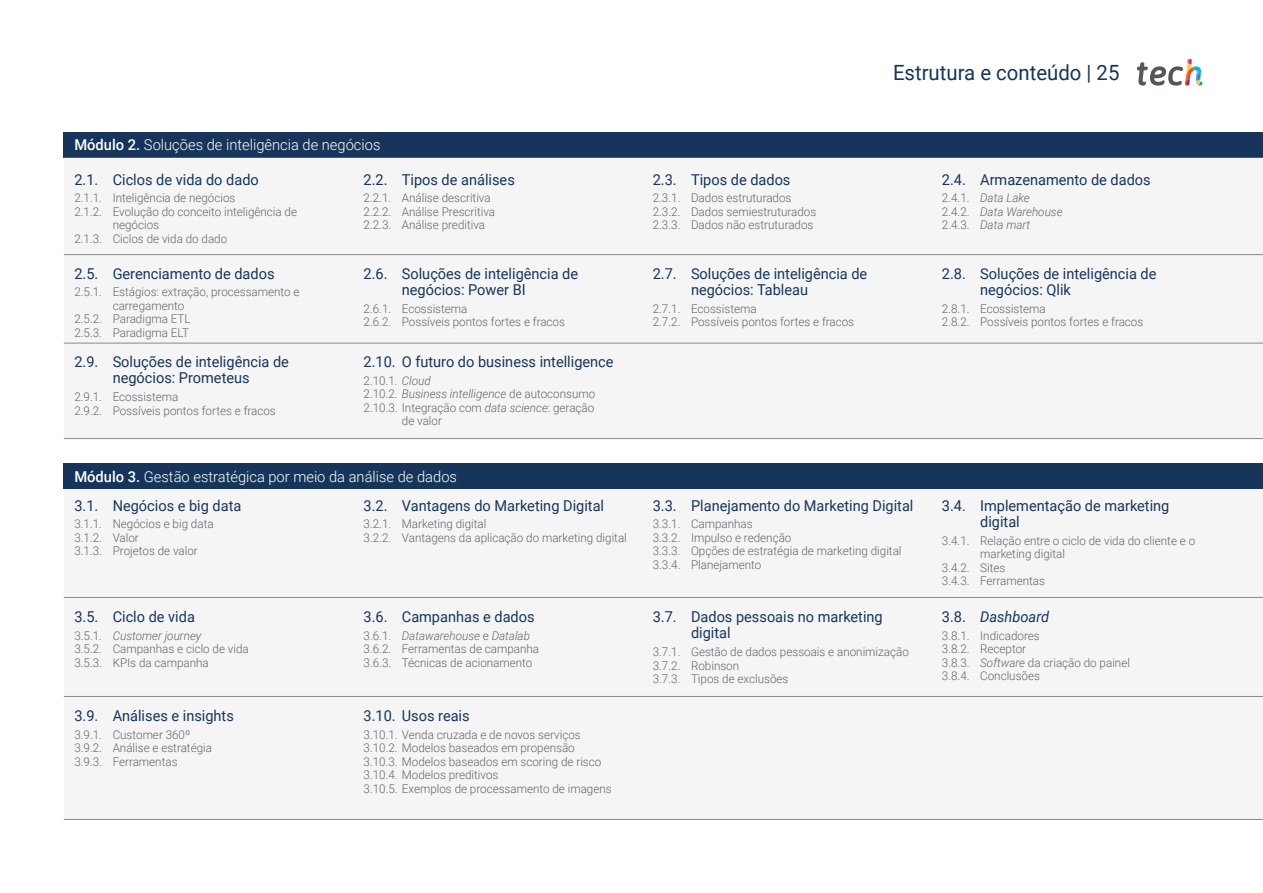
<style>
.page{position:relative;width:1263px;height:893px;background:#fff}
.page>*{position:absolute;margin:0;border:0;box-sizing:border-box;transform-origin:0 0}
.t1{font:21px "Roboto";color:#17355b}
.t2{font:15px/16.5px "Roboto";color:#17355b}
.t3{font:300 15px "Roboto";color:#fff}
.t4{font:italic 15px "Roboto";color:#17355b}
.t5{font:300 12px/13.5px "Roboto";color:#61646a}
.t6{font:italic 300 12px/13.5px "Roboto";color:#61646a}
.s1{font-weight:500}
.s2{font-style:italic}
.s3{font-style:normal}
</style>
<div class="page">
<svg style="left:1137px;top:59px;width:65px;height:27px"></svg>
<div style="left:64px;top:132px;width:1199px;height:26px;background:#17355b"></div>
<div style="left:64px;top:157px;width:1199px;height:281px;background:#f4f5f4"></div>
<hr style="left:64px;top:343px;width:1199px;height:1px;background:#878a8e">
<hr style="left:64px;top:438px;width:1199px;height:1px;background:#878a8e">
<hr style="left:64px;top:254px;width:1199px;height:1px;background:#878a8e">
<div style="left:64px;top:489px;width:1199px;height:331px;background:#f4f5f4"></div>
<div style="left:64px;top:463px;width:1199px;height:26px;background:#17355b"></div>
<hr style="left:64px;top:696px;width:1199px;height:1px;background:#878a8e">
<hr style="left:64px;top:819px;width:1199px;height:1px;background:#878a8e">
<hr style="left:64px;top:597px;width:1199px;height:1px;background:#878a8e">
<p class="t3" style="left:74px;top:134px;width:307px"><span class="s1">Módulo 2.</span> Soluções de inteligência de negócios</p>
<p class="t2" style="left:74px;top:170px;width:186px">2.1. Ciclos de vida do dado</p>
<p class="t5" style="left:74px;top:191px;width:162px">2.1.1. Inteligência de negócios</p>
<p class="t5" style="left:74px;top:204px;width:224px">2.1.2. Evolução do conceito inteligência de</p>
<p class="t5" style="left:113px;top:218px;width:48px">negócios</p>
<p class="t5" style="left:74px;top:231px;width:154px">2.1.3. Ciclos de vida do dado</p>
<p class="t2" style="left:364px;top:170px;width:153px">2.2. Tipos de análises</p>
<p class="t5" style="left:364px;top:191px;width:133px">2.2.1. Análise descritiva<br>2.2.2. Análise Prescritiva<br>2.2.3. Análise preditiva</p>
<p class="t2" style="left:74px;top:265px;width:202px">2.5. Gerenciamento de dados</p>
<p class="t5" style="left:74px;top:285px;width:227px">2.5.1. Estágios: extração, processamento e</p>
<p class="t5" style="left:113px;top:298px;width:73px">carregamento</p>
<p class="t5" style="left:74px;top:312px;width:118px">2.5.2. Paradigma ETL</p>
<p class="t5" style="left:74px;top:325px;width:116px">2.5.3. Paradigma ELT</p>
<p class="t2" style="left:74px;top:353px;width:216px;text-align:center">2.9. Soluções de inteligência de negócios: Prometeus</p>
<p class="t5" style="left:74px;top:390px;width:203px">2.9.1. Ecossistema<br>2.9.2. Possíveis pontos fortes e fracos</p>
<p class="t2" style="left:402px;top:265px;width:178px;text-indent:-38px">2.6. Soluções de inteligência de negócios: Power BI</p>
<p class="t5" style="left:364px;top:301px;width:203px">2.6.1. Ecossistema<br>2.6.2. Possíveis pontos fortes e fracos</p>
<p class="t2" style="left:364px;top:353px;width:251px">2.10. O futuro do business intelligence</p>
<p class="t5" style="left:364px;top:373px;width:69px">2.10.1. <span class="s2">Cloud</span></p>
<p class="t5" style="left:364px;top:387px;width:233px">2.10.2. <span class="s2">Business intelligence</span> de autoconsumo</p>
<p class="t5" style="left:364px;top:400px;width:232px">2.10.3. Integração com <span class="s2">data science</span>: geração</p>
<p class="t5" style="left:402px;top:414px;width:42px">de valor</p>
<p class="t3" style="left:74px;top:466px;width:384px"><span class="s1">Módulo 3.</span> Gestão estratégica por meio da análise de dados</p>
<p class="t2" style="left:74px;top:496px;width:168px">3.1. Negócios e big data</p>
<p class="t5" style="left:74px;top:517px;width:141px">3.1.1. Negócios e big data<br>3.1.2. Valor<br>3.1.3. Projetos de valor</p>
<p class="t2" style="left:74px;top:608px;width:122px">3.5. Ciclo de vida</p>
<p class="t5" style="left:74px;top:628px;width:176px">3.5.1. <span class="s2">Customer journey<br></span>3.5.2. Campanhas e ciclo de vida<br>3.5.3. KPIs da campanha</p>
<p class="t2" style="left:74px;top:707px;width:161px">3.9. Análises e insights</p>
<p class="t5" style="left:74px;top:727px;width:139px">3.9.1. Customer 360º<br>3.9.2. Análise e estratégia<br>3.9.3. Ferramentas</p>
<p class="t2" style="left:364px;top:496px;width:242px">3.2. Vantagens do Marketing Digital</p>
<p class="t5" style="left:364px;top:517px;width:265px">3.2.1. Marketing digital<br>3.2.2. Vantagens da aplicação do marketing digital</p>
<p class="t2" style="left:364px;top:608px;width:172px">3.6. Campanhas e dados</p>
<p class="t5" style="left:364px;top:628px;width:177px">3.6.1. <span class="s2">Datawarehouse</span> e <span class="s2">Datalab<br></span>3.6.2. Ferramentas de campanha<br>3.6.3. Técnicas de acionamento</p>
<p class="t2" style="left:364px;top:707px;width:108px">3.10. Usos reais</p>
<p class="t5" style="left:364px;top:727px;width:250px">3.10.1. Venda cruzada e de novos serviços 3.10.2. Modelos baseados em propensão 3.10.3. Modelos baseados em scoring de risco 3.10.4. Modelos preditivos<br>3.10.5. Exemplos de processamento de imagens</p>
<h1 class="t1" style="left:893px;top:57px;width:228px">Estrutura e conteúdo | 25</h1>
<p class="t2" style="left:653px;top:170px;width:139px">2.3. Tipos de dados</p>
<p class="t5" style="left:653px;top:191px;width:165px">2.3.1. Dados estruturados<br>2.3.2. Dados semiestruturados<br>2.3.3. Dados não estruturados</p>
<p class="t2" style="left:691px;top:265px;width:178px;text-indent:-38px">2.7. Soluções de inteligência de negócios: Tableau</p>
<p class="t5" style="left:653px;top:301px;width:203px">2.7.1. Ecossistema<br>2.7.2. Possíveis pontos fortes e fracos</p>
<p class="t2" style="left:942px;top:170px;width:210px">2.4. Armazenamento de dados</p>
<p class="t6" style="left:942px;top:191px;width:122px"><span class="s3">2.4.1.</span> Data Lake<br><span class="s3">2.4.2.</span> Data Warehouse<br><span class="s3">2.4.3.</span> Data mart</p>
<p class="t2" style="left:980px;top:265px;width:178px;text-indent:-38px">2.8. Soluções de inteligência de negócios: Qlik</p>
<p class="t5" style="left:942px;top:301px;width:203px">2.8.1. Ecossistema<br>2.8.2. Possíveis pontos fortes e fracos</p>
<p class="t2" style="left:653px;top:496px;width:262px">3.3. Planejamento do Marketing Digital</p>
<p class="t5" style="left:653px;top:517px;width:250px">3.3.1. Campanhas<br>3.3.2. Impulso e redenção<br>3.3.3. Opções de estratégia de marketing digital<br>3.3.4. Planejamento</p>
<p class="t2" style="left:691px;top:608px;width:193px;text-indent:-38px">3.7. Dados pessoais no marketing digital</p>
<p class="t5" style="left:653px;top:645px;width:258px">3.7.1. Gestão de dados pessoais e anonimização<br>3.7.2. Robinson<br>3.7.3. Tipos de exclusões</p>
<p class="t2" style="left:980px;top:496px;width:191px;text-indent:-38px">3.4. Implementação de marketing digital</p>
<p class="t5" style="left:942px;top:533px;width:255px">3.4.1. Relação entre o ciclo de vida do cliente e o</p>
<p class="t5" style="left:980px;top:547px;width:86px">marketing digital</p>
<p class="t5" style="left:942px;top:560px;width:65px">3.4.2. Sites</p>
<p class="t5" style="left:942px;top:574px;width:105px">3.4.3. Ferramentas</p>
<p class="t4" style="left:942px;top:606px;width:109px"><span class="s3">3.8.</span> Dashboard</p>
<p class="t5" style="left:942px;top:628px;width:190px">3.8.1. Indicadores<br>3.8.2. Receptor<br>3.8.3. <span class="s2">Software</span> da criação do painel<br>3.8.4. Conclusões</p>
</div>
